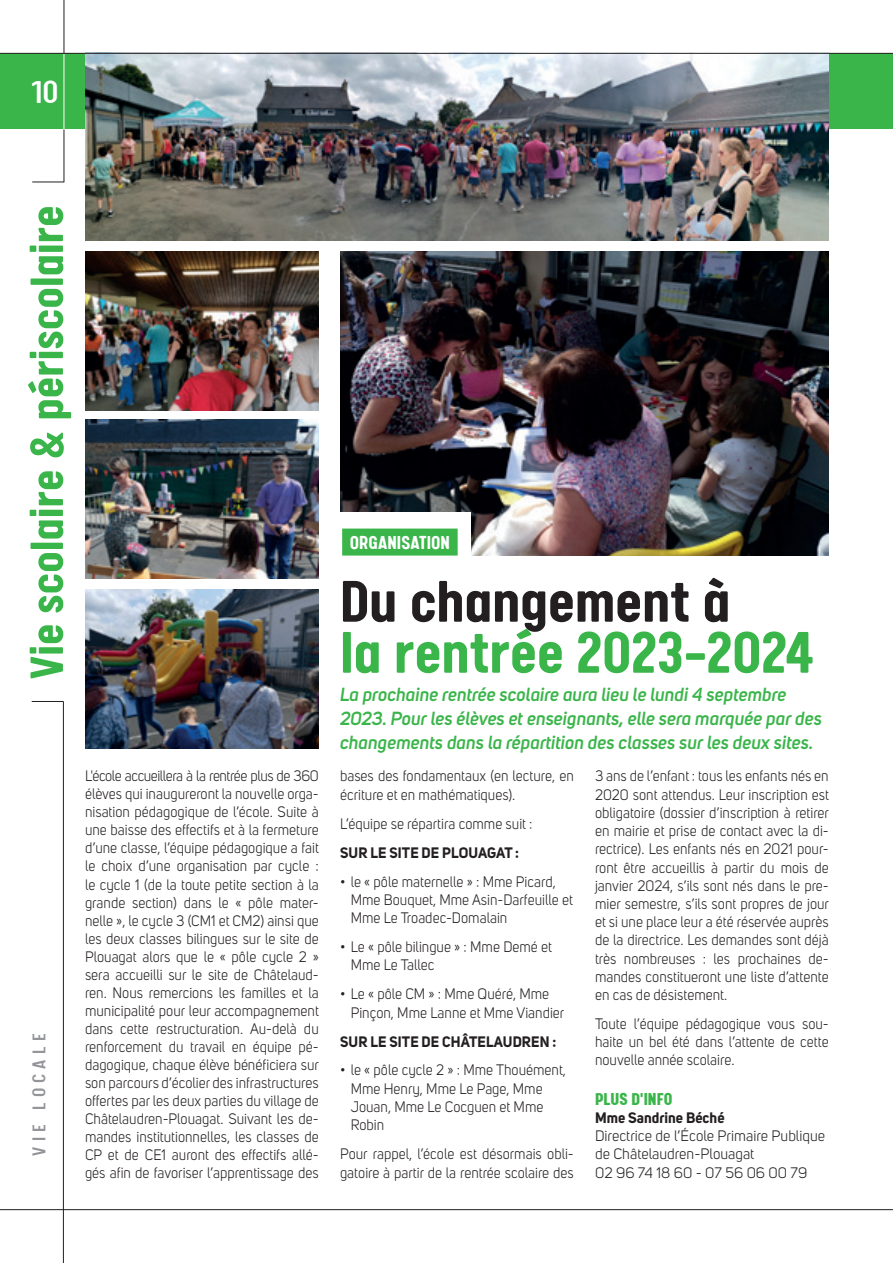
<style>
.page{position:relative;width:893px;height:1263px;background:#fff}
.page>*{position:absolute;margin:0;border:0;box-sizing:border-box;transform-origin:0 0}
.t1{font:700 66px "Calps";color:#3ab54a}
.t2{font:700 66px "Calps";letter-spacing:-.005em;color:#231f20}
.t3{font:700 52.5px "Calps";letter-spacing:-.005em;color:#3ab54a}
.t4{font:500 36px "Calps";color:#fff}
.t5{font:700 21px "Calps";color:#fff}
.t6{font:500 21px "Calps";letter-spacing:.25em;color:#939598}
.t7{font:900 19.5px "Calps";color:#3ab54a}
.t8{font:italic 600 18.75px/24px "Uni Sans";color:#3ab54a}
.t9{font:15px/18px "Uni Sans";color:#231f20;scale:.96 1}
.t10{font:15px/18.1px "Uni Sans";color:#231f20}
.t11{font:700 15px "Uni Sans";letter-spacing:.01em;color:#231f20;scale:.96 1}
.t12{font:700 15px "Uni Sans";letter-spacing:.01em;color:#231f20}
</style>
<div class="page">
<div style="left:0;top:54px;width:893px;height:75px;background:#3ab54a"></div>
<hr style="left:64px;top:54px;width:1px;height:76px;background:#fff">
<hr style="left:32px;top:182px;width:32px;height:1px;background:#231f20">
<hr style="left:64px;top:129px;width:1px;height:53px;background:#231f20">
<hr style="left:64px;top:0;width:1px;height:54px;background:#231f20">
<img style="left:85px;top:54px;width:744px;height:186px">
<img style="left:340px;top:251px;width:489px;height:304px">
<img style="left:85px;top:251px;width:234px;height:160px">
<img style="left:85px;top:419px;width:234px;height:160px">
<img style="left:85px;top:589px;width:234px;height:160px">
<div style="left:323px;top:512px;width:147px;height:54px;background:#fff"></div>
<div style="left:342px;top:529px;width:116px;height:27px;background:#3ab54a"></div>
<hr style="left:32px;top:701px;width:32px;height:1px;background:#231f20">
<hr style="left:63px;top:702px;width:1px;height:561px;background:#231f20">
<hr style="left:0;top:53px;width:893px;height:1px;background:#231f20">
<hr style="left:0;top:1209px;width:893px;height:1px;background:#231f20">
<h3 class="t4" style="left:32px;top:71px;width:28px">10</h3>
<h2 class="t3" style="left:15px;top:679px;width:476px;rotate:-90deg">Vie scolaire &amp; périscolaire</h2>
<h3 class="t6" style="left:27px;top:1156px;width:124px;rotate:-90deg">VIE LOCALE</h3>
<h3 class="t5" style="left:350px;top:530px;width:101px">ORGANISATION</h3>
<h1 class="t2" style="left:340px;top:562px;width:392px">Du changement à</h1>
<h1 class="t1" style="left:340px;top:613px;width:475px">la rentrée 2023-2024</h1>
<p class="t8" style="left:340px;top:682px;width:484px">La prochaine rentrée scolaire aura lieu le lundi 4 septembre<br>2023. Pour les élèves et enseignants, elle sera marquée par des changements dans la répartition des classes sur les deux sites.</p>
<p class="t9" style="left:85px;top:767px;width:245px;text-align:justify">L'école accueillera à la rentrée plus de 360 élèves qui inaugureront la nouvelle orga&shy;nisation pédagogique de l’école. Suite à une baisse des effectifs et à la fermeture d’une classe, l’équipe pédagogique a fait le choix d’une organisation par cycle : le cycle 1 (de la toute petite section à la grande section) dans le « pôle mater&shy;nelle », le cycle 3 (CM1 et CM2) ainsi que les deux classes bilingues sur le site de Plouagat alors que le « pôle cycle 2 » sera accueilli sur le site de Châtelaud&shy;ren. Nous remercions les familles et la municipalité pour leur accompagnement dans cette restructuration. Au-delà du renforcement du travail en équipe pé&shy;dagogique, chaque élève bénéficiera sur son parcours d’écolier des infrastructures offertes par les deux parties du village de Châtelaudren-Plouagat. Suivant les de&shy;mandes institutionnelles, les classes de CP et de CE1 auront des effectifs allé&shy;gés afin de favoriser l’apprentissage des</p>
<p class="t9" style="left:340px;top:767px;width:245px">bases des fondamentaux (en lecture, en écriture et en mathématiques).</p>
<p class="t9" style="left:340px;top:815px;width:202px">L’équipe se répartira comme suit :</p>
<p class="t11" style="left:340px;top:843px;width:188px">SUR LE SITE DE PLOUAGAT :</p>
<p class="t9" style="left:351px;top:872px;width:233px;text-indent:-11px">• le « pôle maternelle » : Mme Picard,<br>Mme Bouquet, Mme Asin-Darfeuille et<br>Mme Le Troadec-Domalain</p>
<p class="t9" style="left:351px;top:938px;width:211px;text-indent:-11px">• Le « pôle bilingue » : Mme Demé et<br>Mme Le Tallec</p>
<p class="t9" style="left:351px;top:985px;width:224px;text-indent:-11px">• Le « pôle CM » : Mme Quéré, Mme<br>Pinçon, Mme Lanne et Mme Viandier</p>
<p class="t11" style="left:340px;top:1032px;width:227px">SUR LE SITE DE CHÂTELAUDREN :</p>
<p class="t9" style="left:351px;top:1061px;width:226px;text-indent:-11px">• le « pôle cycle 2 » : Mme Thouément,<br>Mme Henry, Mme Le Page, Mme<br>Jouan, Mme Le Cocguen et Mme<br>Robin</p>
<p class="t9" style="left:340px;top:1145px;width:245px">Pour rappel, l’école est désormais obli&shy;gatoire à partir de la rentrée scolaire des</p>
<p class="t9" style="left:595px;top:767px;width:245px;text-align:justify">3 ans de l’enfant : tous les enfants nés en 2020 sont attendus. Leur inscription est obligatoire (dossier d’inscription à retirer en mairie et prise de contact avec la di&shy;rectrice). Les enfants nés en 2021 pour&shy;ront être accueillis à partir du mois de janvier 2024, s’ils sont nés dans le pre&shy;mier semestre, s’ils sont propres de jour et si une place leur a été réservée auprès de la directrice. Les demandes sont déjà très nombreuses : les prochaines de&shy;mandes constitueront une liste d’attente en cas de désistement.</p>
<p class="t9" style="left:595px;top:1015px;width:245px;text-align:justify">Toute l’équipe pédagogique vous sou&shy;haite un bel été dans l’attente de cette nouvelle année scolaire.</p>
<h3 class="t7" style="left:595px;top:1087px;width:79px">PLUS D'INFO</h3>
<p class="t12" style="left:595px;top:1108px;width:131px">Mme Sandrine Béché</p>
<p class="t10" style="left:595px;top:1127px;width:232px">Directrice de l’École Primaire Publique de Châtelaudren-Plouagat<br>02 96 74 18 60 - 07 56 06 00 79</p>
</div>
